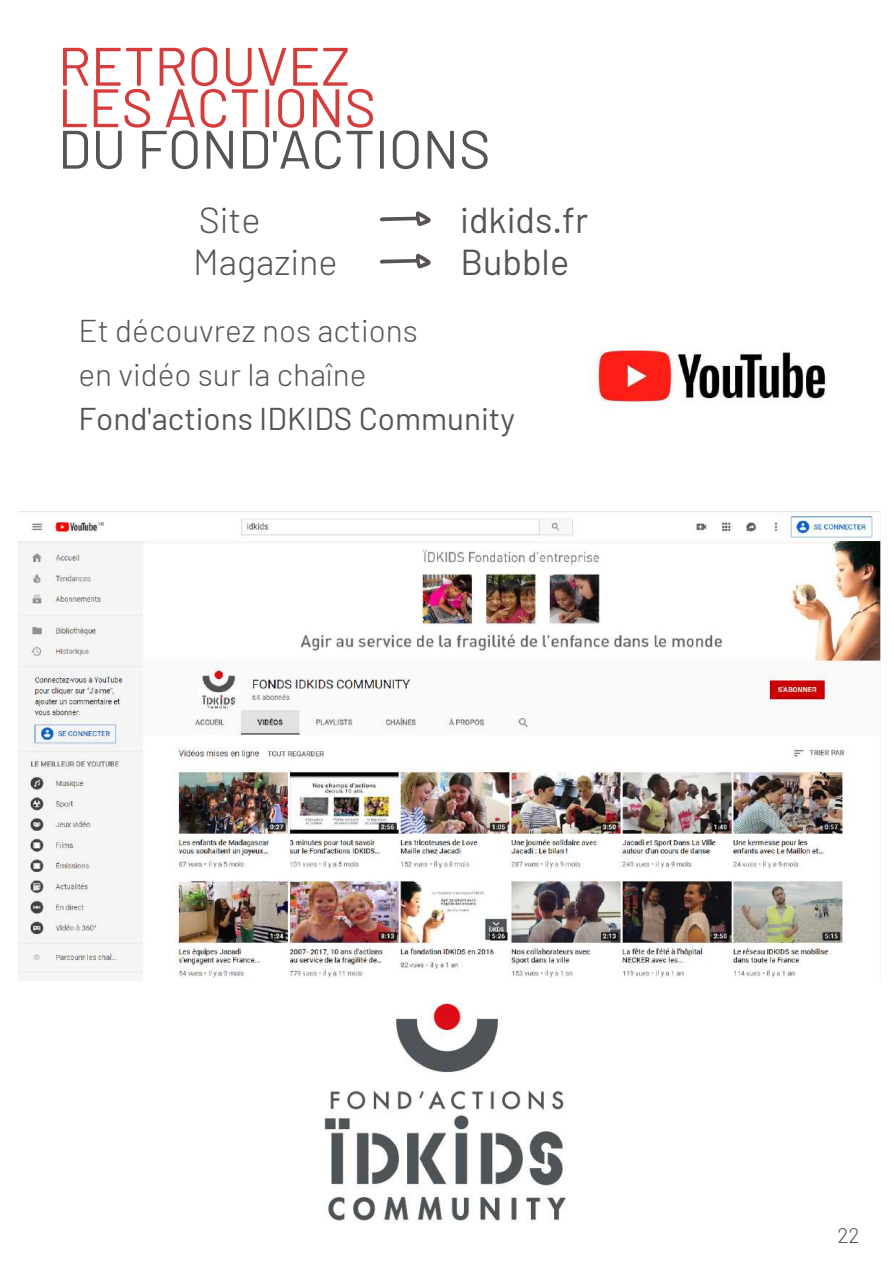
<style>
.page{position:relative;width:894px;height:1264px;background:#fff}
.page>*{position:absolute;margin:0;border:0;box-sizing:border-box;transform-origin:0 0}
.t1{font:54px/41.4px "Barlow";color:#d63c3c}
.t2{font:54px "Barlow";color:#595454}
.t3{font:36px "Barlow";color:#595454}
.t4{font:300 36px "Barlow";color:#595454}
.t5{font:300 31.5px/44px "Barlow";color:#595454}
.t6{font:31.5px "Barlow";color:#595454}
.t7{font:300 21px "Barlow";color:#595454}
</style>
<div class="page">
<img style="left:19px;top:510px;width:861px;height:470px">
<svg style="left:380px;top:211px;width:51px;height:15px"></svg>
<svg style="left:380px;top:254px;width:51px;height:14px"></svg>
<img style="left:594px;top:350px;width:232px;height:59px">
<img style="left:324px;top:1003px;width:242px;height:220px">
<h1 class="t1" style="left:58px;top:43px;width:319px">RETROUVEZ<br>LES ACTIONS</h1>
<h1 class="t2" style="left:58px;top:115px;width:434px">DU FOND'ACTIONS</h1>
<p class="t4" style="left:199px;top:197px;width:63px">Site</p>
<p class="t3" style="left:460px;top:197px;width:129px">idkids.fr</p>
<p class="t4" style="left:193px;top:239px;width:146px">Magazine</p>
<p class="t3" style="left:460px;top:239px;width:110px">Bubble</p>
<p class="t5" style="left:78px;top:308px;width:341px">Et découvrez nos actions en vidéo sur la chaîne</p>
<p class="t6" style="left:78px;top:399px;width:438px">Fond'actions IDKIDS Community</p>
<p class="t7" style="left:837px;top:1221px;width:24px">22</p>
</div>
